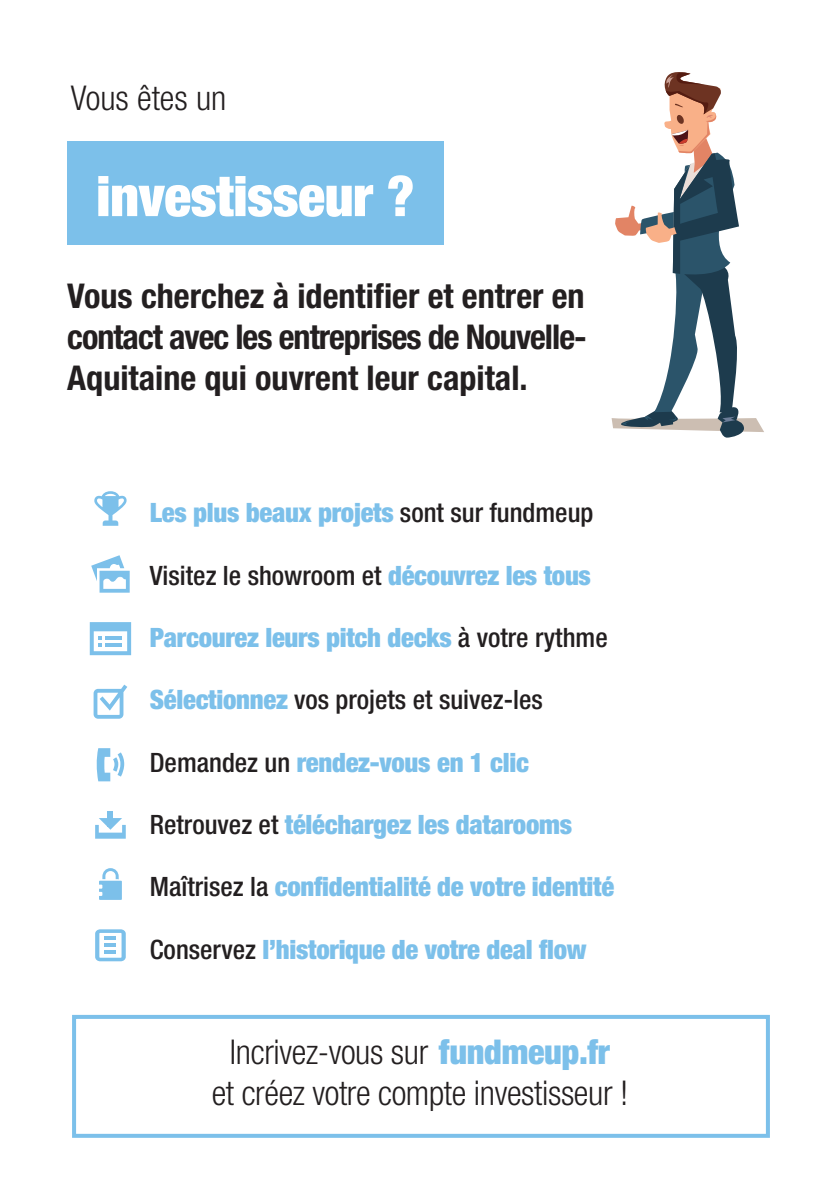
<style>
.page{position:relative;width:840px;height:1191px;background:#fff}
.page>*{position:absolute;margin:0;border:0;box-sizing:border-box;transform-origin:0 0}
.t1{font:900 condensed 56.2px "Helvetica Neue";letter-spacing:-.01em;color:#fff}
.t2{font:700 condensed 34.2px/41px "Helvetica Neue";color:#231f20;text-align:justify}
.t3{font:300 condensed 34.2px "Helvetica Neue";letter-spacing:-.01em;color:#231f20}
.t4{font:900 condensed 26.8px "Helvetica Neue";letter-spacing:-.01em;color:#7cc0ea}
.t5{font:500 condensed 26.8px "Helvetica Neue";color:#231f20}
.s1{font-weight:500;color:#231f20}
.s2{font-weight:900;color:#7cc0ea}
</style>
<div class="page">
<svg style="left:611px;top:72px;width:152px;height:365px"></svg>
<div style="left:67px;top:142px;width:376px;height:103px;background:#7cc0ea"></div>
<svg style="left:94px;top:491px;width:33px;height:35px"></svg>
<svg style="left:91px;top:555px;width:39px;height:37px"></svg>
<svg style="left:95px;top:929px;width:31px;height:32px"></svg>
<hr style="left:104px;top:936px;width:12px;height:4px;background:#7cc0ea">
<hr style="left:104px;top:950px;width:12px;height:4px;background:#7cc0ea">
<hr style="left:104px;top:943px;width:12px;height:4px;background:#7cc0ea">
<svg style="left:93px;top:684px;width:34px;height:34px"></svg>
<svg style="left:96px;top:748px;width:28px;height:33px"></svg>
<div style="left:107px;top:811px;width:6px;height:15px;background:#7cc0ea"></div>
<svg style="left:95px;top:818px;width:31px;height:20px"></svg>
<svg style="left:99px;top:868px;width:23px;height:32px"></svg>
<svg style="left:90px;top:622px;width:41px;height:33px"></svg>
<div style="left:72px;top:1015px;width:697px;height:122px;border:4px solid #7cc0ea"></div>
<p class="t3" style="left:71px;top:78px;width:157px">Vous êtes un</p>
<p class="t1" style="left:96px;top:161px;width:320px">investisseur ?</p>
<p class="t2" style="left:67px;top:275px;width:520px">Vous cherchez à identifier et entrer en contact avec les entreprises de Nouvelle-Aquitaine qui ouvrent leur capital.</p>
<p class="t4" style="left:150px;top:496px;width:445px">Les plus beaux projets <span class="s1">sont sur fundmeup</span></p>
<p class="t5" style="left:150px;top:559px;width:442px">Visitez le showroom et <span class="s2">découvrez les tous</span></p>
<p class="t4" style="left:150px;top:621px;width:459px">Parcourez leurs pitch decks <span class="s1">à votre rythme</span></p>
<p class="t5" style="left:150px;top:684px;width:394px"><span class="s2">Sélectionnez</span> vos projets et suivez-les</p>
<p class="t4" style="left:150px;top:745px;width:380px"><span class="s1">Demandez un</span> rendez-vous en 1 clic</p>
<p class="t4" style="left:150px;top:808px;width:423px"><span class="s1">Retrouvez et</span> téléchargez les datarooms</p>
<p class="t4" style="left:150px;top:870px;width:465px"><span class="s1">Maîtrisez la</span> confidentialité de votre identité</p>
<p class="t4" style="left:150px;top:932px;width:438px"><span class="s1">Conservez</span> l’historique de votre deal flow</p>
<p class="t3" style="left:230px;top:1032px;width:381px">Incrivez-vous sur <span class="s2">fundmeup.fr</span></p>
<p class="t3" style="left:211px;top:1073px;width:418px">et créez votre compte investisseur !</p>
</div>
